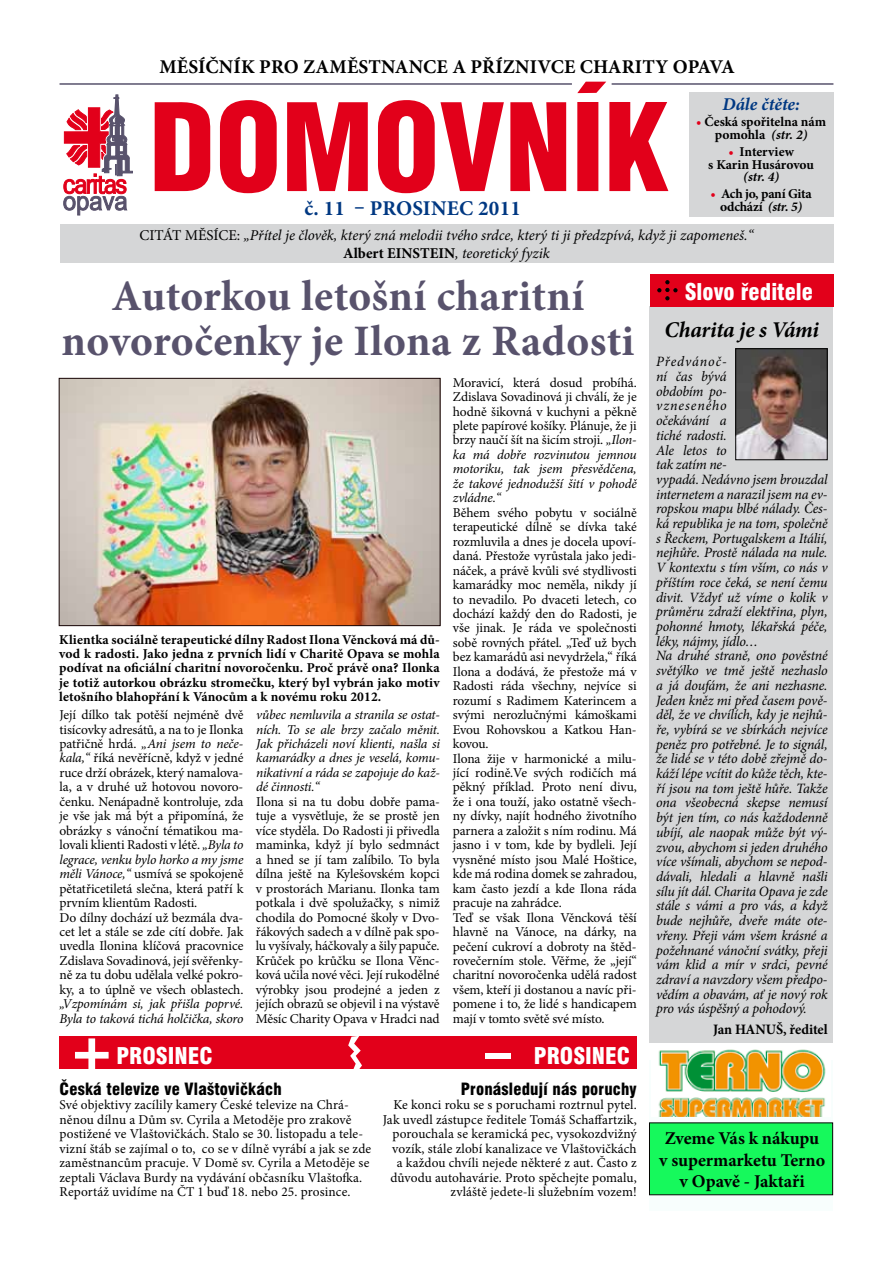
<style>
.page{position:relative;width:893px;height:1263px;background:#fff}
.page>*{position:absolute;margin:0;border:0;box-sizing:border-box;transform-origin:0 0}
.t1{font:700 72px "Friz Qua Itc TEE";color:#fff}
.t2{font:700 43.5px/45px "Minion Pro";letter-spacing:.01em;color:#58526c;text-align:center}
.t3{font:900 condensed 22.5px "Swiss 721 BTCE";color:#fff}
.t4{font:italic 700 22.5px "Minion Pro";letter-spacing:-.015em;color:#000}
.t5{font:700 21px "Minion Pro";letter-spacing:.01em;color:#003882}
.t6{font:700 19.5px "Minion Pro";letter-spacing:.01em;color:#000}
.t7{font:700 18px/21.6px "Minion Pro";color:#000;text-align:center}
.t8{font:italic 700 18px "Minion Pro";letter-spacing:.005em;color:#003882}
.t9{font:900 condensed 16.5px "Swiss 721 BTCE";letter-spacing:.01em;color:#000}
.t10{font:italic 15px/18px "Minion Pro";letter-spacing:-.005em;color:#000;text-align:center}
.t11{font:700 14.4px "Minion Pro";letter-spacing:-.01em;color:#000}
.t12{font:italic 14.25px/14.7px "Minion Pro";letter-spacing:-.01em;color:#000}
.t13{font:13.5px/14.4px "Minion Pro";letter-spacing:-.005em;color:#000}
.t14{font:700 13.5px/14.4px "Minion Pro";color:#000;text-align:center}
.t15{font:italic 13.5px/14.4px "Minion Pro";letter-spacing:-.015em;color:#000}
.t16{font:700 13.5px/12.8px "Minion Pro";letter-spacing:-.02em;color:#000;text-align:center}
.t17{font:italic 700 13.5px "Minion Pro";color:#000}
.s1{color:#e2001a}
.s2{font-style:italic}
.s3{font-style:normal}
.s4{font-weight:700;font-style:normal}
</style>
<div class="page">
<svg style="left:63px;top:94px;width:70px;height:121px"></svg>
<div style="left:650px;top:306px;width:183px;height:736px;background:#d5d6d7"></div>
<div style="left:649px;top:274px;width:184px;height:32px;background:#e2001a"></div>
<svg style="left:657px;top:280px;width:20px;height:20px"></svg>
<img style="left:737px;top:350px;width:89px;height:108px">
<div style="left:735px;top:348px;width:93px;height:112px;border:1px solid #000"></div>
<hr style="left:612px;top:83px;width:221px;height:2px;background:#58526c">
<hr style="left:60px;top:83px;width:512px;height:2px;background:#58526c">
<svg style="left:155px;top:82px;width:513px;height:111px;fill:#e2001a"></svg>
<div style="left:60px;top:225px;width:773px;height:38px;background:#d5d6d7"></div>
<div style="left:60px;top:1037px;width:577px;height:32px;background:#e2001a"></div>
<svg style="left:348px;top:1036px;width:14px;height:33px"></svg>
<div style="left:485px;top:1053px;width:25px;height:6px;background:#fff"></div>
<div style="left:689px;top:92px;width:144px;height:125px;background:#d5d6d7"></div>
<div style="left:650px;top:1061px;width:183px;height:150px;background:#f8fefd"></div>
<div style="left:649px;top:1122px;width:184px;height:73px;background:#16f95c"></div>
<img style="left:658px;top:1049px;width:168px;height:68px">
<img style="left:61px;top:380px;width:377px;height:244px">
<div style="left:59px;top:378px;width:381px;height:248px;border:1px solid #160405"></div>
<h3 class="t6" style="left:159px;top:53px;width:114px">Měsíčník pro</h3>
<h3 class="t6" style="left:303px;top:53px;width:93px">zaměstnanc</h3>
<h3 class="t6" style="left:437px;top:53px;width:92px">e apříznivc</h3>
<h3 class="t6" style="left:564px;top:53px;width:43px">e Chari</h3>
<h3 class="t6" style="left:642px;top:53px;width:58px">ty Opava</h3>
<h3 class="t5" style="left:304px;top:194px;width:218px">č. 11 – PROSINEC 2011</h3>
<h3 class="t8" style="left:722px;top:91px;width:79px">Dále čtěte:</h3>
<p class="t14" style="left:696px;top:115px;width:132px;line-height:12.8px"><span class="s1">•</span> Česká spořitelna nám pomohla <span class="s2">(str. 2)</span></p>
<p class="t14" style="left:708px;top:145px;width:107px;line-height:12.8px"><span class="s1">•</span> Interview<br>s Karin Husárovou</p>
<p class="t17" style="left:743px;top:167px;width:38px">(str. 4)</p>
<p class="t16" style="left:711px;top:187px;width:103px"><span class="s1">•</span> Ach jo, paní Gita odchází <span class="s2">(str. 5)</span></p>
<p class="t10" style="left:139px;top:227px;width:616px"><span class="s3">CITÁT MĚSÍCE:</span> „Přítel je člověk, který zná melodii tvého srdce, který ti ji předzpívá, když ji zapomeneš.“<br><span class="s4">Albert EINSTEIN</span>, teoretický fyzik</p>
<h2 class="t2" style="left:62px;top:273px;width:574px">Autorkou letošní charitní novoročenky je Ilona z Radosti</h2>
<p class="t14" style="left:59px;top:632px;width:382px;text-align:justify">Klientka sociálně terapeutické dílny Radost Ilona Věncková má dů&shy;vod k radosti. Jako jedna z prvních lidí v Charitě Opava se mohla podívat na oficiální charitní novoročenku. Proč právě ona? Ilonka je totiž autorkou obrázku stromečku, který byl vybrán jako motiv letošního blahopřání k Vánocům a k novému roku 2012.</p>
<p class="t13" style="left:60px;top:708px;width:185px">Její dílko tak potěší nejméně dvě tisícovky adresátů, a na to je Ilonka patřičně hrdá. <span class="s2">„Ani jsem to neče&shy;kala,“</span> říká nevěřícně, když v jedné ruce drží obrázek, který namalova&shy;la, a v druhé už hotovou novoro&shy;čenku. Nenápadně kontroluje, zda je vše jak má být a připomíná, že obrázky s vánoční tématikou ma&shy;lovali klienti Radosti v létě. <span class="s2">„Byla to legrace, venku bylo horko a my jsme měli Vánoce,“</span> usmívá se spokojeně pětatřicetiletá slečna, která patří k prvním klientům Radosti.<br>Do dílny dochází už bezmála dva&shy;cet let a stále se zde cítí dobře. Jak uvedla Ilonina klíčová pracovnice Zdislava Sovadinová, její svěřenky&shy;ně za tu dobu udělala velké pokro&shy;ky, a to úplně ve všech oblastech.</p>
<p class="t15" style="left:60px;top:997px;width:185px">„Vzpomínám si, jak přišla poprvé.<br>Byla to taková tichá holčička, skoro</p>
<p class="t15" style="left:256px;top:707px;width:185px;text-align:justify">vůbec nemluvila a stranila se ostat&shy;ních. To se ale brzy začalo měnit.<br>Jak přicházeli noví klienti, našla si kamarádky a dnes je veselá, komu&shy;nikativní a ráda se zapojuje do kaž&shy;dé činnosti.“</p>
<p class="t13" style="left:256px;top:794px;width:186px;text-align:justify">Ilona si na tu dobu dobře pama&shy;tuje a vysvětluje, že se prostě jen více styděla. Do Radosti ji přivedla maminka, když jí bylo sedmnáct a hned se jí tam zalíbilo. To byla dílna ještě na Kylešovském kopci v prostorách Marianu. Ilonka tam potkala i dvě spolužačky, s nimiž chodila do Pomocné školy v Dvo&shy;řákových sadech a v dílně pak spo&shy;lu vyšívaly, háčkovaly a šily papuče.<br>Krůček po krůčku se Ilona Věnc&shy;ková učila nové věci. Její rukodělné výrobky jsou prodejné a jeden z jejích obrazů se objevil i na výstavě Měsíc Charity Opava v Hradci nad</p>
<p class="t13" style="left:453px;top:375px;width:185px;text-align:justify">Moravicí, která dosud probíhá.<br>Zdislava Sovadinová ji chválí, že je hodně šikovná v kuchyni a pěkně plete papírové košíky. Plánuje, že ji brzy naučí šít na šicím stroji. <span class="s2">„Ilon&shy;ka má dobře rozvinutou jemnou motoriku, tak jsem přesvědčena, že takové jednodužší šití v pohodě zvládne.“</span></p>
<p class="t13" style="left:453px;top:505px;width:185px">Během svého pobytu v sociálně terapeutické dílně se dívka také rozmluvila a dnes je docela upoví&shy;daná. Přestože vyrůstala jako jedi&shy;náček, a právě kvůli své stydlivosti kamarádky moc neměla, nikdy jí to nevadilo. Po dvaceti letech, co dochází každý den do Radosti, je vše jinak. Je ráda ve společnosti sobě rovných přátel. „Teď už bych bez kamarádů asi nevydržela,“ říká<br>Ilona a dodává, že přestože má v<br>Radosti ráda všechny, nejvíce si rozumí s Radimem Katerincem a svými nerozlučnými kámoškami<br>Evou Rohovskou a Katkou Han&shy;kovou.<br>Ilona žije v harmonické a milu&shy;jící rodině.Ve svých rodičích má pěkný příklad. Proto není divu, že i ona touží, jako ostatně všech&shy;ny dívky, najít hodného životního parnera a založit s ním rodinu. Má jasno i v tom, kde by bydleli. Její vysněné místo jsou Malé Hoštice, kde má rodina domek se zahradou, kam často jezdí a kde Ilona ráda pracuje na zahrádce.<br>Teď se však Ilona Věncková těší hlavně na Vánoce, na dárky, na pečení cukroví a dobroty na štěd&shy;rovečerním stole. Věřme, že „její“ charitní novoročenka udělá radost všem, kteří ji dostanou a navíc při&shy;pomene i to, že lidé s handicapem mají v tomto světě své místo.</p>
<h1 class="t1" style="left:70px;top:1014px;width:45px">+</h1>
<h3 class="t3" style="left:116px;top:1041px;width:98px">Prosinec</h3>
<h3 class="t3" style="left:534px;top:1041px;width:98px">Prosinec</h3>
<p class="t9" style="left:60px;top:1078px;width:224px">Česká televize ve Vlaštovičkách</p>
<p class="t13" style="left:60px;top:1098px;width:313px">Své objektivy zacílily kamery České televize na Chrá&shy;něnou dílnu a Dům sv. Cyrila a Metoděje pro zrakově postižené ve Vlaštovičkách. Stalo se 30. listopadu a tele&shy;vizní štáb se zajímal o to, co se v dílně vyrábí a jak se zde zaměstnancům pracuje. V Domě sv. Cyrila a Metoděje se zeptali Václava Burdy na vydávání občasníku Vlaštofka.<br>Reportáž uvidíme na ČT 1 buď 18. nebo 25. prosince.</p>
<p class="t9" style="left:461px;top:1078px;width:178px">Pronásledují nás poruchy</p>
<p class="t13" style="left:383px;top:1098px;width:255px;text-align:right">Ke konci roku se s poruchami roztrnul pytel.<br>Jak uvedl zástupce ředitele Tomáš Schaffartzik, porouchala se keramická pec, vysokozdvižný vozík, stále zlobí kanalizace ve Vlaštovičkách<br>a každou chvíli nejede některé z aut. Často z důvodu autohavárie. Proto spěchejte pomalu, zvláště jedete-li služebním vozem!</p>
<h3 class="t3" style="left:685px;top:276px;width:130px">Slovo ředitele</h3>
<h3 class="t4" style="left:665px;top:314px;width:156px">Charita je s Vámi</h3>
<p class="t12" style="left:656px;top:354px;width:173px">Předvánoč-<br>ní čas bývá<br>obdobím po-<br>vzneseného<br>očekávání a<br>tiché radosti.<br>Ale letos to<br>tak zatím ne-<br>vypadá. Nedávno jsem brouzdal internetem a narazil jsem na ev&shy;ropskou mapu blbé nálady. Čes&shy;ká republika je na tom, společně s Řeckem, Portugalskem a Itálií, nejhůře. Prostě nálada na nule.<br>V kontextu s tím vším, co nás v příštím roce čeká, se není čemu divit. Vždyť už víme o kolik v průměru zdraží elektřina, plyn, pohonné hmoty, lékařská péče, léky, nájmy, jídlo…<br>Na druhé straně, ono pověstné světýlko ve tmě ještě nezhaslo a já doufám, že ani nezhasne.<br>Jeden kněz mi před časem pově&shy;děl, že ve chvílích, kdy je nejhů&shy;ře, vybírá se ve sbírkách nejvíce peněz pro potřebné. Je to signál, že lidé se v této době zřejmě do&shy;káží lépe vcítit do kůže těch, kte&shy;ří jsou na tom ještě hůře. Takže ona všeobecná skepse nemusí být jen tím, co nás každodenně ubíjí, ale naopak může být vý&shy;zvou, abychom si jeden druhého více všímali, abychom se nepod&shy;dávali, hledali a hlavně našli sílu jít dál. Charita Opava je zde stále s vámi a pro vás, a když bude nejhůře, dveře máte ote&shy;vřeny. Přeji vám všem krásné a požehnané vánoční svátky, přeji vám klid a mír v srdci, pevné zdraví a navzdory všem předpo&shy;vědím a obavám, ať je nový rok pro vás úspěšný a pohodový.</p>
<p class="t11" style="left:713px;top:1019px;width:116px">Jan HANUŠ, ředitel</p>
<h3 class="t7" style="left:659px;top:1127px;width:168px">Zveme Vás k nákupu v supermarketu Terno v Opavě - Jaktaři</h3>
</div>
